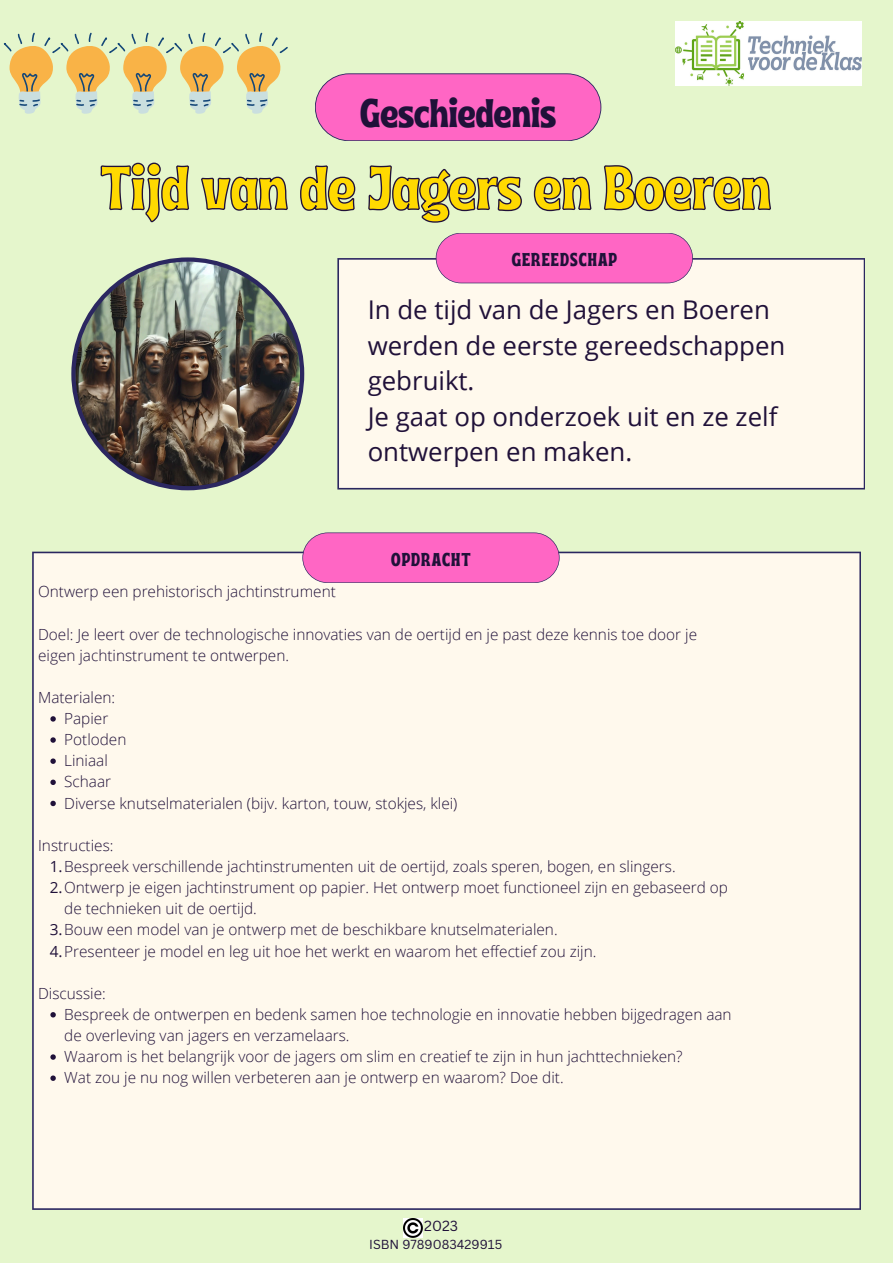
<style>
.page{position:relative;width:893px;height:1263px;background:#e5f6cc}
.page>*{position:absolute;margin:0;border:0;box-sizing:border-box;transform-origin:0 0}
.t1{font:61.35px "Ayr Tropika Island Int";color:#ffd900}
.t2{font:39.83px "Ayr Tropika Island Int";color:#201139}
.t3{font:25.8px/35.5px "Open Sans";color:#201139}
.t4{font:18.6px "Ayr Tropika Island Int";letter-spacing:.055em;color:#201139}
.t5{font:300 15.38px/21.1px "Open Sans";color:#201139}
.t6{font:14.25px "Canva Sans";color:#201139}
.t7{font:12.75px "Canva Sans";color:#201139}
.s1{font-weight:400}
</style>
<div class="page">
<div style="left:337px;top:258px;width:528px;height:231px;background:#fff9ed"></div>
<div style="left:32px;top:552px;width:829px;height:658px;background:#fff9ed"></div>
<svg style="left:302px;top:532px;width:257px;height:51px;background:#f86cc2"></svg>
<svg style="left:315px;top:73px;width:286px;height:68px;background:#f76cc1"></svg>
<img style="left:71px;top:257px;width:233px;height:233px">
<img style="left:675px;top:22px;width:186px;height:64px">
<img style="left:404px;top:1218px;width:19px;height:19px">
<svg style="left:436px;top:233px;width:257px;height:50px;background:#fa6ac3"></svg>
<svg style="left:100px;top:162px;width:671px;height:61px"></svg>
<svg style="left:50px;top:716px;width:6px;height:6px"></svg>
<svg style="left:50px;top:737px;width:6px;height:6px"></svg>
<svg style="left:50px;top:758px;width:6px;height:6px"></svg>
<svg style="left:50px;top:780px;width:6px;height:5px"></svg>
<svg style="left:50px;top:801px;width:6px;height:5px"></svg>
<svg style="left:50px;top:1012px;width:6px;height:5px"></svg>
<svg style="left:50px;top:1054px;width:6px;height:6px"></svg>
<svg style="left:50px;top:1075px;width:6px;height:6px"></svg>
<svg style="left:4px;top:32px;width:284px;height:82px"></svg>
<h5 class="t2" style="left:360px;top:75px;width:197px">Geschiedenis</h5>
<h1 class="t1" style="left:100px;top:129px;width:672px">Tijd van de Jagers en Boeren</h1>
<h2 class="t4" style="left:512px;top:242px;width:107px">GEREEDSCHAP</h2>
<p class="t3" style="left:368px;top:291px;width:419px">In de tijd van de Jagers en Boeren werden de eerste gereedschappen gebruikt.<br>Je gaat op onderzoek uit en ze zelf ontwerpen en maken.</p>
<p class="t4" style="left:391px;top:542px;width:81px">OPDRACHT</p>
<p class="t5" style="left:38px;top:581px;width:299px">Ontwerp een prehistorisch jachtinstrument</p>
<p class="t5" style="left:38px;top:623px;width:660px">Doel: Je leert over de technologische innovaties van de oertijd en je past deze kennis toe door je eigen jachtinstrument te ontwerpen.</p>
<h4 class="t5" style="left:38px;top:686px;width:79px">Materialen:</h4>
<h3 class="t5" style="left:64px;top:707px;width:46px">Papier</h3>
<h4 class="t5" style="left:64px;top:729px;width:64px">Potloden</h4>
<h5 class="t5" style="left:64px;top:750px;width:45px">Liniaal</h5>
<h5 class="t5" style="left:64px;top:771px;width:48px">Schaar</h5>
<h5 class="t5" style="left:64px;top:792px;width:395px">Diverse knutselmaterialen (bijv. karton, touw, stokjes, klei)</h5>
<p class="t5" style="left:38px;top:834px;width:77px">Instructies:</p>
<p class="t5" style="left:50px;top:855px;width:627px"><span class="s1">1.</span>Bespreek verschillende jachtinstrumenten uit de oertijd, zoals speren, bogen, en slingers.</p>
<p class="t5" style="left:64px;top:876px;width:665px;text-indent:-14px"><span class="s1">2.</span>Ontwerp je eigen jachtinstrument op papier. Het ontwerp moet functioneel zijn en gebaseerd op de technieken uit de oertijd.</p>
<p class="t5" style="left:50px;top:919px;width:509px"><span class="s1">3.</span>Bouw een model van je ontwerp met de beschikbare knutselmaterialen.</p>
<p class="t5" style="left:50px;top:940px;width:548px"><span class="s1">4.</span>Presenteer je model en leg uit hoe het werkt en waarom het effectief zou zijn.</p>
<h5 class="t5" style="left:38px;top:982px;width:69px">Discussie:</h5>
<p class="t5" style="left:64px;top:1003px;width:669px">Bespreek de ontwerpen en bedenk samen hoe technologie en innovatie hebben bijgedragen aan de overleving van jagers en verzamelaars.</p>
<p class="t5" style="left:64px;top:1046px;width:620px">Waarom is het belangrijk voor de jagers om slim en creatief te zijn in hun jachttechnieken?</p>
<p class="t5" style="left:64px;top:1067px;width:501px">Wat zou je nu nog willen verbeteren aan je ontwerp en waarom? Doe dit.</p>
<p class="t6" style="left:424px;top:1216px;width:35px">2023</p>
<p class="t7" style="left:369px;top:1236px;width:134px">ISBN 9789083429915</p>
</div>
